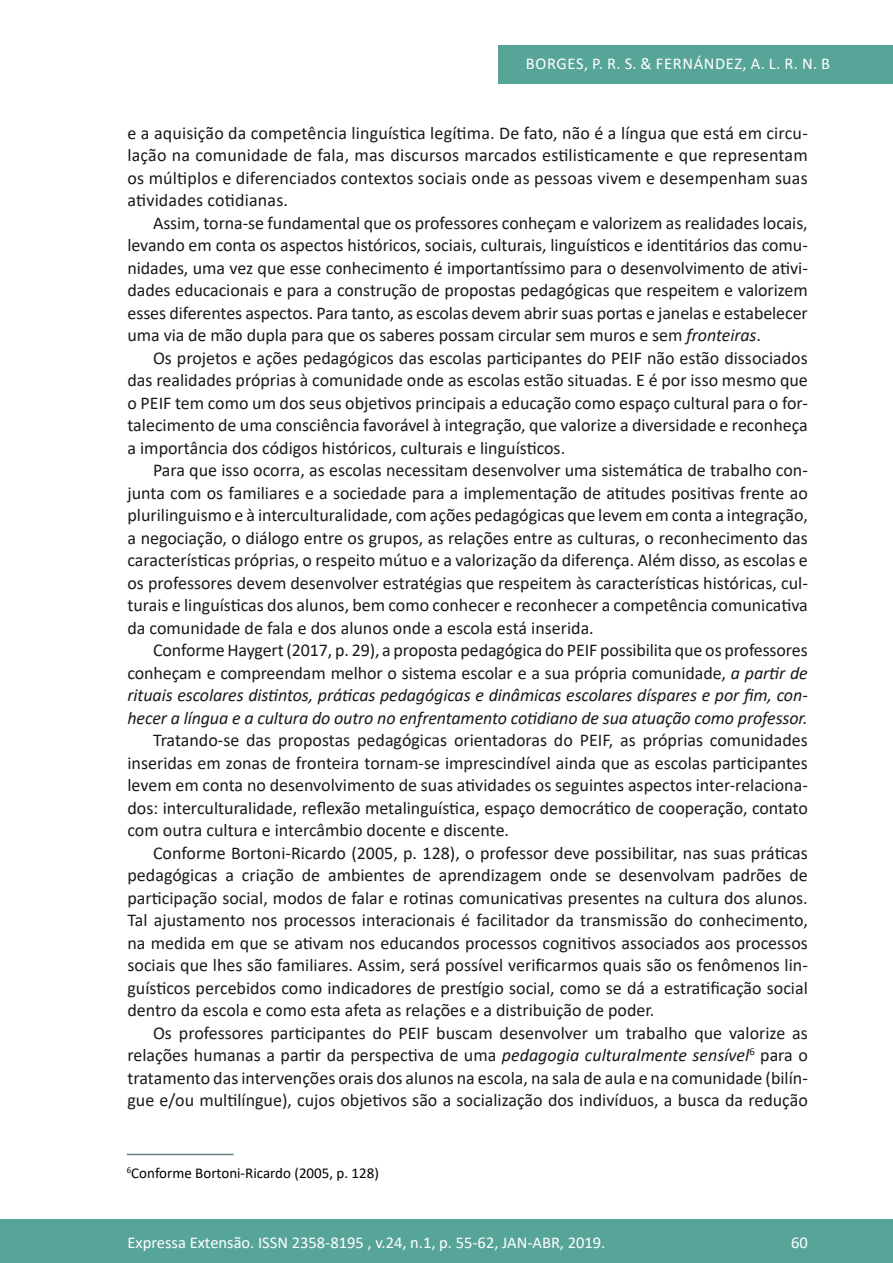
<style>
.page{position:relative;width:893px;height:1263px;background:#fff}
.page>*{position:absolute;margin:0;border:0;box-sizing:border-box;transform-origin:0 0}
.texto{font:18px/22.5px "Calibri";color:#1a1a1a;text-align:justify}
.texto-2{font:italic 18px/22.5px "Calibri";letter-spacing:-.005em;color:#1a1a1a;text-align:justify}
.t1{font:16.5px "Calibri";color:#fff}
.t2{font:16.5px "Calibri";letter-spacing:.04em;color:#fff}
.t3{font:15px "Calibri";color:#000}
.s1{font-style:italic}
.s2{font-style:normal}
</style>
<div class="page">
<div style="left:0;top:1219px;width:893px;height:44px;background:#57a498"></div>
<div style="left:498px;top:45px;width:395px;height:39px;background:#57a498"></div>
<hr style="left:127px;top:1154px;width:106px;height:1px;background:#668387">
<p class="t2" style="left:526px;top:52px;width:306px">BORGES, P. R. S. &amp; FERNÁNDEZ, A. L. R. N. B</p>
<p class="texto" style="left:128px;top:121px;width:682px">e a aquisição da competência linguística legítima. De fato, não é a língua que está em circu&shy;lação na comunidade de fala, mas discursos marcados estilisticamente e que representam os múltiplos e diferenciados contextos sociais onde as pessoas vivem e desempenham suas atividades cotidianas.</p>
<p class="texto" style="left:128px;top:211px;width:682px;text-indent:26px">Assim, torna-se fundamental que os professores conheçam e valorizem as realidades locais, levando em conta os aspectos históricos, sociais, culturais, linguísticos e identitários das comu&shy;nidades, uma vez que esse conhecimento é importantíssimo para o desenvolvimento de ativi&shy;dades educacionais e para a construção de propostas pedagógicas que respeitem e valorizem esses diferentes aspectos. Para tanto, as escolas devem abrir suas portas e janelas e estabelecer uma via de mão dupla para que os saberes possam circular sem muros e sem <span class="s1">fronteiras</span>.</p>
<p class="texto" style="left:128px;top:346px;width:682px;text-indent:26px">Os projetos e ações pedagógicos das escolas participantes do PEIF não estão dissociados das realidades próprias à comunidade onde as escolas estão situadas. E é por isso mesmo que o PEIF tem como um dos seus objetivos principais a educação como espaço cultural para o for&shy;talecimento de uma consciência favorável à integração, que valorize a diversidade e reconheça a importância dos códigos históricos, culturais e linguísticos.</p>
<p class="texto" style="left:128px;top:459px;width:682px;text-indent:26px">Para que isso ocorra, as escolas necessitam desenvolver uma sistemática de trabalho con&shy;junta com os familiares e a sociedade para a implementação de atitudes positivas frente ao plurilinguismo e à interculturalidade, com ações pedagógicas que levem em conta a integração, a negociação, o diálogo entre os grupos, as relações entre as culturas, o reconhecimento das características próprias, o respeito mútuo e a valorização da diferença. Além disso, as escolas e os professores devem desenvolver estratégias que respeitem às características históricas, cul&shy;turais e linguísticas dos alunos, bem como conhecer e reconhecer a competência comunicativa da comunidade de fala e dos alunos onde a escola está inserida.</p>
<p class="texto-2" style="left:128px;top:638px;width:682px;text-indent:26px"><span class="s2">Conforme Haygert (2017, p. 29), a proposta pedagógica do PEIF possibilita que os professores conheçam e compreendam melhor o sistema escolar e a sua própria comunidade,</span> a partir de rituais escolares distintos, práticas pedagógicas e dinâmicas escolares díspares e por fim, con&shy;hecer a língua e a cultura do outro no enfrentamento cotidiano de sua atuação como professor.</p>
<p class="texto" style="left:128px;top:729px;width:682px;text-indent:26px">Tratando-se das propostas pedagógicas orientadoras do PEIF, as próprias comunidades inseridas em zonas de fronteira tornam-se imprescindível ainda que as escolas participantes levem em conta no desenvolvimento de suas atividades os seguintes aspectos inter-relaciona&shy;dos: interculturalidade, reflexão metalinguística, espaço democrático de cooperação, contato com outra cultura e intercâmbio docente e discente.</p>
<p class="texto" style="left:128px;top:841px;width:682px;text-indent:26px">Conforme Bortoni-Ricardo (2005, p. 128), o professor deve possibilitar, nas suas práticas pedagógicas a criação de ambientes de aprendizagem onde se desenvolvam padrões de participação social, modos de falar e rotinas comunicativas presentes na cultura dos alunos.<br>Tal ajustamento nos processos interacionais é facilitador da transmissão do conhecimento, na medida em que se ativam nos educandos processos cognitivos associados aos processos sociais que lhes são familiares. Assim, será possível verificarmos quais são os fenômenos lin&shy;guísticos percebidos como indicadores de prestígio social, como se dá a estratificação social dentro da escola e como esta afeta as relações e a distribuição de poder.</p>
<p class="texto" style="left:128px;top:1021px;width:682px;text-indent:26px">Os professores participantes do PEIF buscam desenvolver um trabalho que valorize as relações humanas a partir da perspectiva de uma <span class="s1">pedagogia culturalmente sensível</span><sup>6</sup> para o tratamento das intervenções orais dos alunos na escola, na sala de aula e na comunidade (bilín&shy;gue e/ou multilíngue), cujos objetivos são a socialização dos indivíduos, a busca da redução</p>
<p class="t3" style="left:127px;top:1163px;width:254px"><sup>6</sup>Conforme Bortoni-Ricardo (2005, p. 128)</p>
<p class="t1" style="left:128px;top:1230px;width:479px">Expressa Extensão. ISSN 2358-8195 , v.24, n.1, p. 55-62, JAN-ABR, 2019.</p>
<p class="t1" style="left:791px;top:1230px;width:18px">60</p>
</div>
